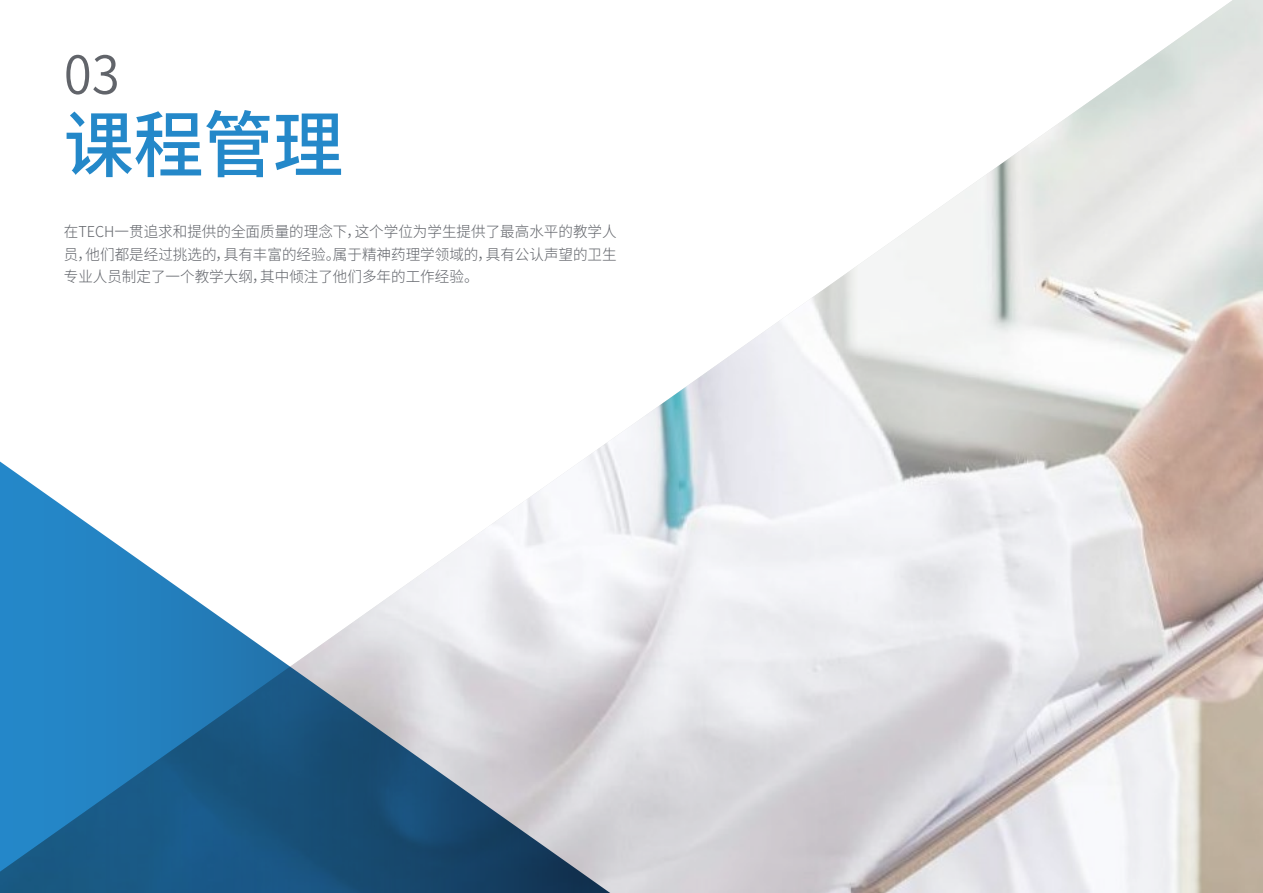
<style>
.page{position:relative;width:1263px;height:893px;background:#fff}
.page>*{position:absolute;margin:0;border:0;box-sizing:border-box;transform-origin:0 0}
.t1{font:500 72px "Source Han Sans CN";color:#2488c9}
.t2{font:52.5px "Source Han Sans CN";color:#61646a}
.t3{font:300 15px/22.5px "Source Han Sans CN";color:#61646a;text-align:justify}
</style>
<div class="page">
<img style="left:603px;top:0;width:660px;height:893px">
<svg style="left:0;top:446px;width:640px;height:447px"></svg>
<h2 class="t2" style="left:64px;top:45px;width:57px">03</h2>
<h1 class="t1" style="left:64px;top:104px;width:281px">课程管理</h1>
<p class="t3" style="left:64px;top:221px;width:554px">在TECH一贯追求和提供的全面质量的理念下，这个学位为学生提供了最高水平的教学人员，他们都是经过挑选的，具有丰富的经验。属于精神药理学领域的，具有公认声望的卫生专业人员制定了一个教学大纲，其中倾注了他们多年的工作经验。</p>
</div>
